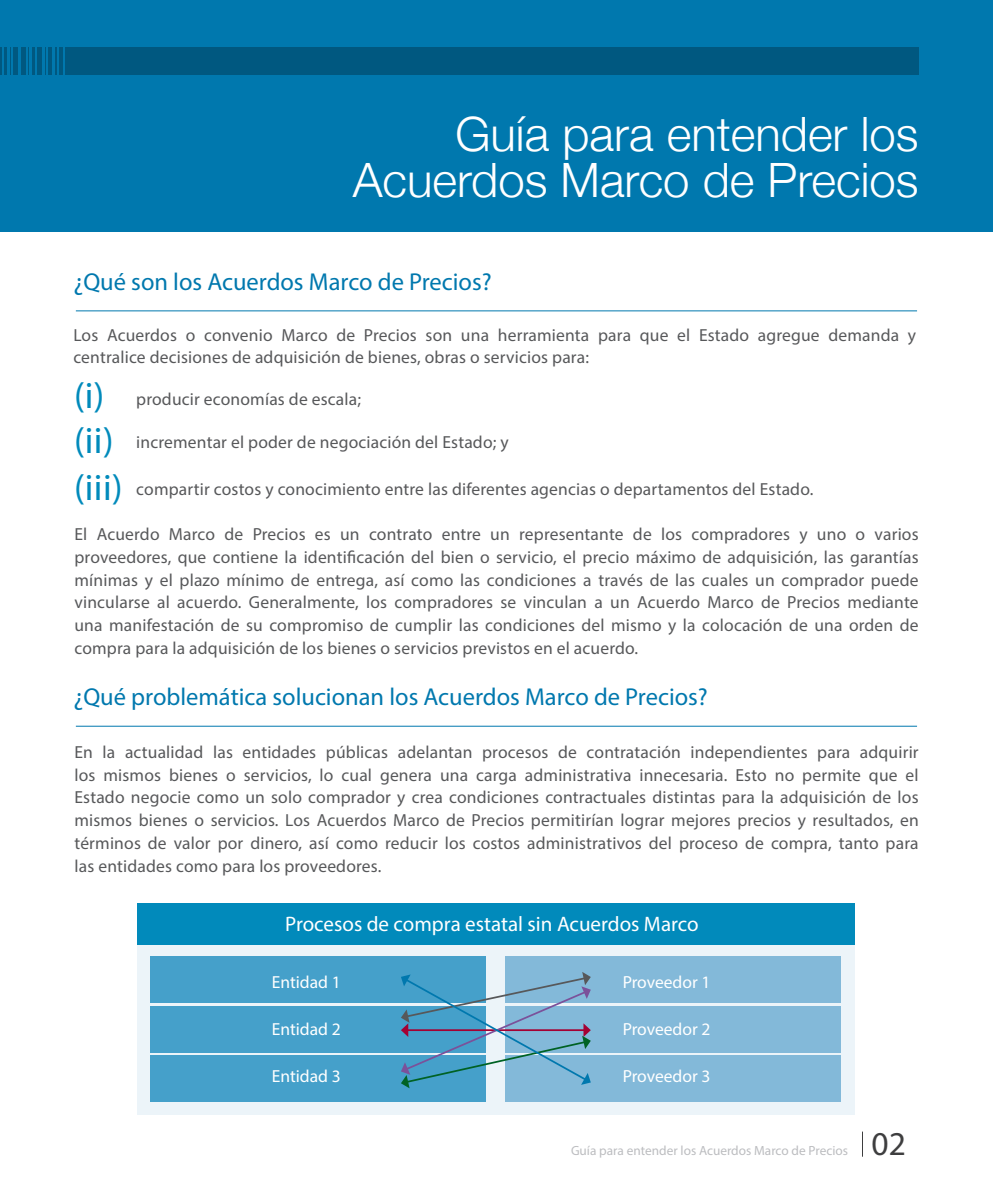
<style>
.page{position:relative;width:993px;height:1191px;background:#fff}
.page>*{position:absolute;margin:0;border:0;box-sizing:border-box;transform-origin:0 0}
.t1{font:300 47.25px/45.7px "Helvetica Neue";color:#fff;text-align:right}
.t2{font:37.1px/47.2px "Myriad Pro";color:#018abb}
.t3{font:33.43px "Myriad Pro";color:#3e3e3f}
.t4{font:24.5px "Myriad Pro";color:#0078ae}
.t5{font:21px "Myriad Pro";color:#fff}
.t6{font:17.5px/22.8px "Myriad Pro";letter-spacing:.01em;color:#57585a;text-align:justify}
.t7{font:17.5px "Myriad Pro";color:#fff}
.t8{font:13.3px "Myriad Pro";color:#bcbdc0}
</style>
<div class="page">
<hr style="left:76px;top:310px;width:840px;height:1px;background:#0078ae">
<hr style="left:76px;top:726px;width:840px;height:1px;background:#0078ae">
<div style="left:0;top:0;width:992px;height:231px;background:#0078ae"></div>
<div style="left:0;top:47px;width:918px;height:27px;background:#005880"></div>
<hr style="left:57px;top:41px;width:1px;height:40px;background:#0078ae">
<hr style="left:63px;top:41px;width:1px;height:40px;background:#0078ae">
<hr style="left:52px;top:41px;width:3px;height:40px;background:#0078ae">
<hr style="left:26px;top:41px;width:2px;height:40px;background:#0078ae">
<hr style="left:35px;top:41px;width:2px;height:40px;background:#0078ae">
<hr style="left:46px;top:41px;width:2px;height:40px;background:#0078ae">
<hr style="left:30px;top:41px;width:2px;height:40px;background:#0078ae">
<hr style="left:42px;top:41px;width:2px;height:40px;background:#0078ae">
<hr style="left:2px;top:41px;width:2px;height:40px;background:#0078ae">
<hr style="left:11px;top:41px;width:2px;height:40px;background:#0078ae">
<hr style="left:7px;top:41px;width:3px;height:40px;background:#0078ae">
<hr style="left:18px;top:41px;width:3px;height:40px;background:#0078ae">
<div style="left:137px;top:944px;width:718px;height:171px;background:#ecf4f9"></div>
<div style="left:150px;top:956px;width:335px;height:46px;background:#45a0ca"></div>
<div style="left:150px;top:1006px;width:335px;height:46px;background:#45a0ca"></div>
<div style="left:150px;top:1055px;width:335px;height:46px;background:#45a0ca"></div>
<div style="left:505px;top:956px;width:335px;height:46px;background:#83b9d9"></div>
<div style="left:505px;top:1006px;width:335px;height:46px;background:#83b9d9"></div>
<div style="left:505px;top:1055px;width:335px;height:46px;background:#83b9d9"></div>
<div style="left:137px;top:903px;width:718px;height:41px;background:#018abb"></div>
<svg style="left:401px;top:971px;width:189px;height:117px"></svg>
<h1 class="t1" style="left:352px;top:109px;width:567px">Guía para entender los<br>Acuerdos Marco de Precios</h1>
<h3 class="t4" style="left:73px;top:267px;width:419px">¿Qué son los Acuerdos Marco de Precios?</h3>
<p class="t6" style="left:73px;top:323px;width:844px">Los Acuerdos o convenio Marco de Precios son una herramienta para que el Estado agregue demanda y centralice decisiones de adquisición de bienes, obras o servicios para:</p>
<h2 class="t2" style="left:74px;top:371px;width:32px">(i)</h2>
<h2 class="t2" style="left:74px;top:416px;width:50px">(ii) (iii)</h2>
<p class="t6" style="left:136px;top:387px;width:226px">producir economías de escala;</p>
<p class="t6" style="left:136px;top:430px;width:374px">incrementar el poder de negociación del Estado; y</p>
<p class="t6" style="left:136px;top:477px;width:678px">compartir costos y conocimiento entre las diferentes agencias o departamentos del Estado.</p>
<p class="t6" style="left:74px;top:522px;width:845px">El Acuerdo Marco de Precios es un contrato entre un representante de los compradores y uno o varios proveedores, que contiene la identificación del bien o servicio, el precio máximo de adquisición, las garantías mínimas y el plazo mínimo de entrega, así como las condiciones a través de las cuales un comprador puede vincularse al acuerdo. Generalmente, los compradores se vinculan a un Acuerdo Marco de Precios mediante una manifestación de su compromiso de cumplir las condiciones del mismo y la colocación de una orden de compra para la adquisición de los bienes o servicios previstos en el acuerdo.</p>
<h3 class="t4" style="left:73px;top:682px;width:635px">¿Qué problemática solucionan los Acuerdos Marco de Precios?</h3>
<p class="t6" style="left:74px;top:740px;width:845px">En la actualidad las entidades públicas adelantan procesos de contratación independientes para adquirir los mismos bienes o servicios, lo cual genera una carga administrativa innecesaria. Esto no permite que el Estado negocie como un solo comprador y crea condiciones contractuales distintas para la adquisición de los mismos bienes o servicios. Los Acuerdos Marco de Precios permitirían lograr mejores precios y resultados, en términos de valor por dinero, así como reducir los costos administrativos del proceso de compra, tanto para las entidades como para los proveedores.</p>
<p class="t5" style="left:285px;top:910px;width:415px">Procesos de compra estatal sin Acuerdos Marco</p>
<p class="t7" style="left:272px;top:971px;width:71px">Entidad 1</p>
<p class="t7" style="left:272px;top:1018px;width:71px">Entidad 2</p>
<p class="t7" style="left:272px;top:1065px;width:71px">Entidad 3</p>
<p class="t7" style="left:622px;top:971px;width:89px">Proveedor 1</p>
<p class="t7" style="left:622px;top:1018px;width:89px">Proveedor 2</p>
<p class="t7" style="left:622px;top:1065px;width:89px">Proveedor 3</p>
<p class="t8" style="left:571px;top:1142px;width:278px">Guía para entender los Acuerdos Marco de Precios</p>
<h3 class="t3" style="left:871px;top:1123px;width:36px">02</h3>
</div>
